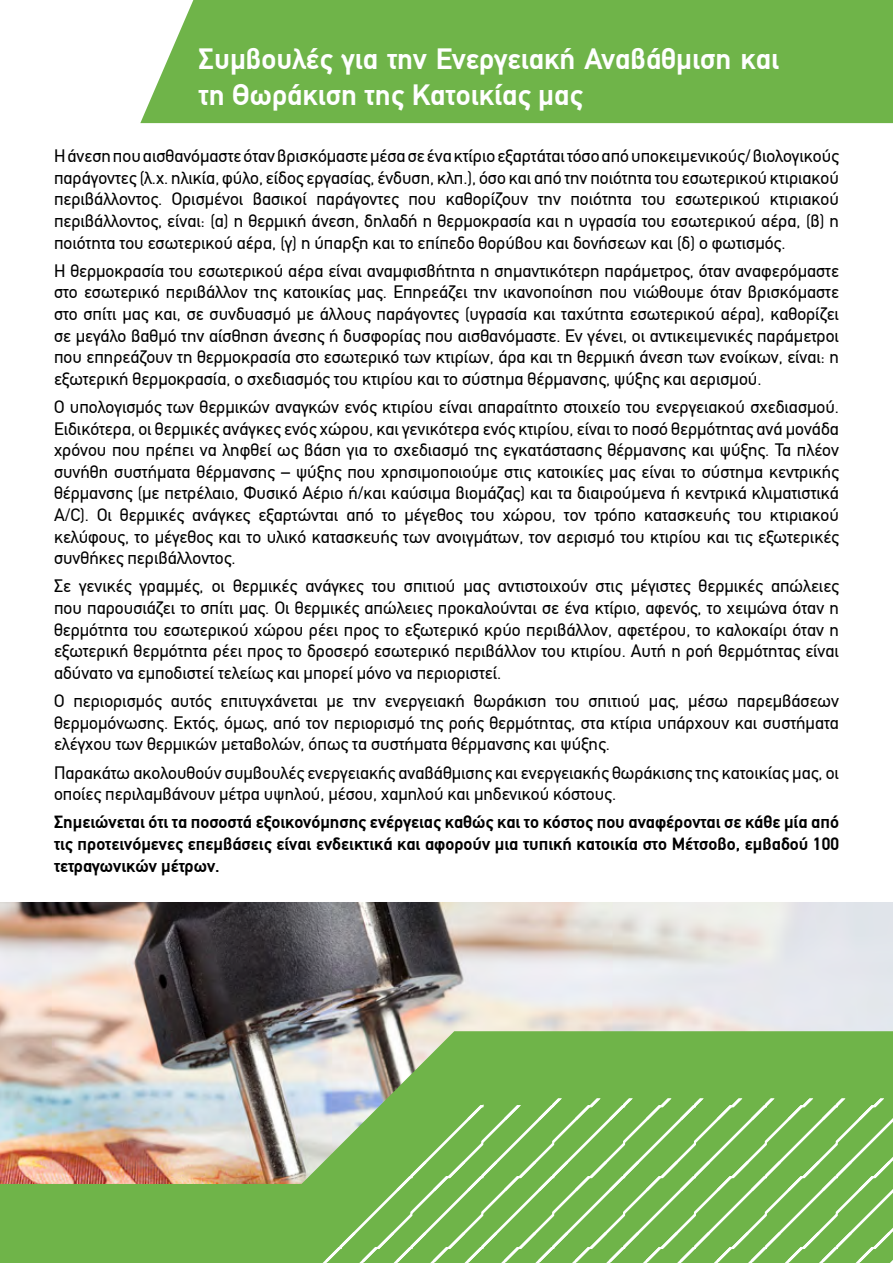
<style>
.page{position:relative;width:893px;height:1263px;background:#fff}
.page>*{position:absolute;margin:0;border:0;box-sizing:border-box;transform-origin:0 0}
.t1{font:700 30px/36px "PF Din Text";color:#fff}
.t2{font:18px/21.6px "PF Din Text";color:#000;text-align:justify}
.t3{font:700 18px/21.6px "PF Din Text";color:#000;text-align:justify}
</style>
<div class="page">
<img style="left:0;top:902px;width:893px;height:129px">
<img style="left:0;top:1031px;width:893px;height:232px">
<svg style="left:315px;top:1098px;width:578px;height:165px;background:#7fbc5e"></svg>
<div style="left:140px;top:0;width:753px;height:123px;background:#6fb449"></div>
<h1 class="t1" style="left:199px;top:41px;width:582px">Συμβουλές για την Ενεργειακή Αναβάθμιση και τη Θωράκιση της Κατοικίας μας</h1>
<p class="t2" style="left:54px;top:145px;width:786px">Η άνεση που αισθανόμαστε όταν βρισκόμαστε μέσα σε ένα κτίριο εξαρτάται τόσο από υποκειμενικούς/ βιολογικούς παράγοντες (λ.χ. ηλικία, φύλο, είδος εργασίας, ένδυση, κλπ.), όσο και από την ποιότητα του εσωτερικού κτιριακού περιβάλλοντος. Ορισμένοι βασικοί παράγοντες που καθορίζουν την ποιότητα του εσωτερικού κτιριακού περιβάλλοντος, είναι: (α) η θερμική άνεση, δηλαδή η θερμοκρασία και η υγρασία του εσωτερικού αέρα, (β) η ποιότητα του εσωτερικού αέρα, (γ) η ύπαρξη και το επίπεδο θορύβου και δονήσεων και (δ) ο φωτισμός.</p>
<p class="t2" style="left:54px;top:260px;width:786px">Η θερμοκρασία του εσωτερικού αέρα είναι αναμφισβήτητα η σημαντικότερη παράμετρος, όταν αναφερόμαστε στο εσωτερικό περιβάλλον της κατοικίας μας. Επηρεάζει την ικανοποίηση που νιώθουμε όταν βρισκόμαστε στο σπίτι μας και, σε συνδυασμό με άλλους παράγοντες (υγρασία και ταχύτητα εσωτερικού αέρα), καθορίζει σε μεγάλο βαθμό την αίσθηση άνεσης ή δυσφορίας που αισθανόμαστε. Εν γένει, οι αντικειμενικές παράμετροι που επηρεάζουν τη θερμοκρασία στο εσωτερικό των κτιρίων, άρα και τη θερμική άνεση των ενοίκων, είναι: η εξωτερική θερμοκρασία, ο σχεδιασμός του κτιρίου και το σύστημα θέρμανσης, ψύξης και αερισμού.</p>
<p class="t2" style="left:54px;top:396px;width:786px">Ο υπολογισμός των θερμικών αναγκών ενός κτιρίου είναι απαραίτητο στοιχείο του ενεργειακού σχεδιασμού.<br>Ειδικότερα, οι θερμικές ανάγκες ενός χώρου, και γενικότερα ενός κτιρίου, είναι το ποσό θερμότητας ανά μονάδα χρόνου που πρέπει να ληφθεί ως βάση για το σχεδιασμό της εγκατάστασης θέρμανσης και ψύξης. Τα πλέον συνήθη συστήματα θέρμανσης – ψύξης που χρησιμοποιούμε στις κατοικίες μας είναι το σύστημα κεντρικής θέρμανσης (με πετρέλαιο, Φυσικό Αέριο ή/και καύσιμα βιομάζας) και τα διαιρούμενα ή κεντρικά κλιματιστικά A/C). Οι θερμικές ανάγκες εξαρτώνται από το μέγεθος του χώρου, τον τρόπο κατασκευής του κτιριακού κελύφους, το μέγεθος και το υλικό κατασκευής των ανοιγμάτων, τον αερισμό του κτιρίου και τις εξωτερικές συνθήκες περιβάλλοντος.</p>
<p class="t2" style="left:54px;top:576px;width:786px">Σε γενικές γραμμές, οι θερμικές ανάγκες του σπιτιού μας αντιστοιχούν στις μέγιστες θερμικές απώλειες που παρουσιάζει το σπίτι μας. Οι θερμικές απώλειες προκαλούνται σε ένα κτίριο, αφενός, το χειμώνα όταν η θερμότητα του εσωτερικού χώρου ρέει προς το εξωτερικό κρύο περιβάλλον, αφετέρου, το καλοκαίρι όταν η εξωτερική θερμότητα ρέει προς το δροσερό εσωτερικό περιβάλλον του κτιρίου. Αυτή η ροή θερμότητας είναι αδύνατο να εμποδιστεί τελείως και μπορεί μόνο να περιοριστεί.</p>
<p class="t2" style="left:54px;top:690px;width:786px">Ο περιορισμός αυτός επιτυγχάνεται με την ενεργειακή θωράκιση του σπιτιού μας, μέσω παρεμβάσεων θερμομόνωσης. Εκτός, όμως, από τον περιορισμό της ροής θερμότητας, στα κτίρια υπάρχουν και συστήματα ελέγχου των θερμικών μεταβολών, όπως τα συστήματα θέρμανσης και ψύξης.</p>
<p class="t2" style="left:54px;top:762px;width:786px">Παρακάτω ακολουθούν συμβουλές ενεργειακής αναβάθμισης και ενεργειακής θωράκισης της κατοικίας μας, οι οποίες περιλαμβάνουν μέτρα υψηλού, μέσου, χαμηλού και μηδενικού κόστους.</p>
<p class="t3" style="left:54px;top:811px;width:786px">Σημειώνεται ότι τα ποσοστά εξοικονόμησης ενέργειας καθώς και το κόστος που αναφέρονται σε κάθε μία από τις προτεινόμενες επεμβάσεις είναι ενδεικτικά και αφορούν μια τυπική κατοικία στο Μέτσοβο, εμβαδού 100 τετραγωνικών μέτρων.</p>
</div>
